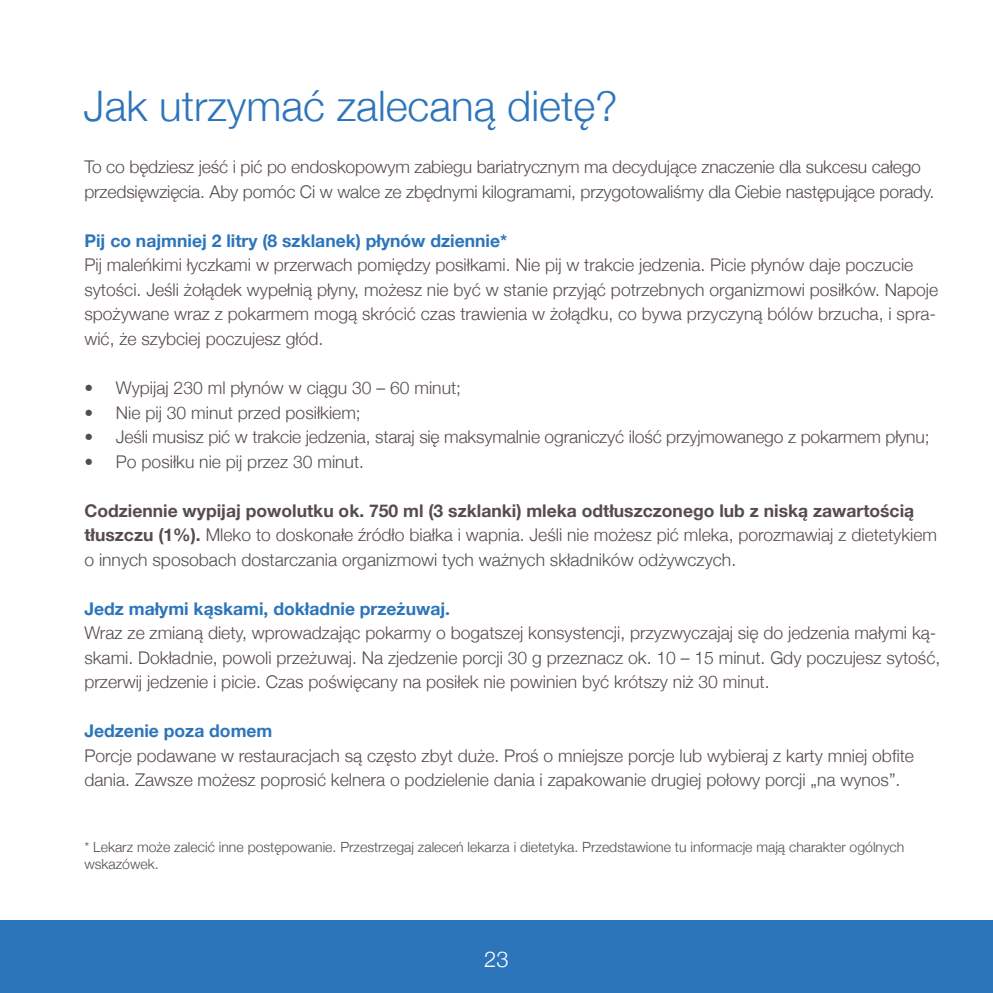
<style>
.page{position:relative;width:993px;height:993px;background:#fff}
.page>*{position:absolute;margin:0;border:0;box-sizing:border-box;transform-origin:0 0}
.t1{font:300 42px "Helvetica Neue";color:#2c75bb}
.t2{font:300 21.88px "Helvetica Neue";color:#fff}
.t3{font:300 17.5px/24.5px "Helvetica Neue";color:#574c4b}
.t4{font:700 17.5px "Helvetica Neue";color:#2c75bb}
.t5{font:300 14px/16.8px "Helvetica Neue";color:#574c4b}
.s1{font-weight:700}
</style>
<div class="page">
<div style="left:0;top:920px;width:992px;height:72px;background:#2c75bb"></div>
<h1 class="t1" style="left:84px;top:80px;width:535px">Jak utrzymać zalecaną dietę?</h1>
<p class="t3" style="left:84px;top:154px;width:851px">To co będziesz jeść i pić po endoskopowym zabiegu bariatrycznym ma decydujące znaczenie dla sukcesu całego przedsięwzięcia. Aby pomóc Ci w walce ze zbędnymi kilogramami, przygotowaliśmy dla Ciebie następujące porady.</p>
<p class="t4" style="left:84px;top:230px;width:424px">Pij co najmniej 2 litry (8 szklanek) płynów dziennie*</p>
<p class="t3" style="left:84px;top:252px;width:855px">Pij maleńkimi łyczkami w przerwach pomiędzy posiłkami. Nie pij w trakcie jedzenia. Picie płynów daje poczucie sytości. Jeśli żołądek wypełnią płyny, możesz nie być w stanie przyjąć potrzebnych organizmowi posiłków. Napoje spożywane wraz z pokarmem mogą skrócić czas trawienia w żołądku, co bywa przyczyną bólów brzucha, i spra&shy;wić, że szybciej poczujesz głód.</p>
<p class="t3" style="left:84px;top:375px;width:378px">• Wypijaj 230 ml płynów w ciągu 30 – 60 minut;</p>
<p class="t3" style="left:84px;top:399px;width:278px">• Nie pij 30 minut przed posiłkiem;</p>
<p class="t3" style="left:84px;top:424px;width:846px">• Jeśli musisz pić w trakcie jedzenia, staraj się maksymalnie ograniczyć ilość przyjmowanego z pokarmem płynu;</p>
<p class="t3" style="left:84px;top:448px;width:281px">• Po posiłku nie pij przez 30 minut.</p>
<p class="t3" style="left:84px;top:497px;width:853px"><span class="s1">Codziennie wypijaj powolutku ok. 750 ml (3 szklanki) mleka odtłuszczonego lub z niską zawartością tłuszczu (1%).</span> Mleko to doskonałe źródło białka i wapnia. Jeśli nie możesz pić mleka, porozmawiaj z dietetykiem o innych sposobach dostarczania organizmowi tych ważnych składników odżywczych.</p>
<p class="t4" style="left:84px;top:597px;width:367px">Jedz małymi kąskami, dokładnie przeżuwaj.</p>
<p class="t3" style="left:84px;top:620px;width:857px">Wraz ze zmianą diety, wprowadzając pokarmy o bogatszej konsystencji, przyzwyczajaj się do jedzenia małymi ką&shy;skami. Dokładnie, powoli przeżuwaj. Na zjedzenie porcji 30 g przeznacz ok. 10 – 15 minut. Gdy poczujesz sytość, przerwij jedzenie i picie. Czas poświęcany na posiłek nie powinien być krótszy niż 30 minut.</p>
<p class="t4" style="left:84px;top:720px;width:189px">Jedzenie poza domem</p>
<p class="t3" style="left:84px;top:742px;width:830px">Porcje podawane w restauracjach są często zbyt duże. Proś o mniejsze porcje lub wybieraj z karty mniej obfite dania. Zawsze możesz poprosić kelnera o podzielenie dania i zapakowanie drugiej połowy porcji „na wynos”.</p>
<p class="t5" style="left:84px;top:838px;width:821px">* Lekarz może zalecić inne postępowanie. Przestrzegaj zaleceń lekarza i dietetyka. Przedstawione tu informacje mają charakter ogólnych wskazówek.</p>
<p class="t2" style="left:484px;top:945px;width:26px">23</p>
</div>
